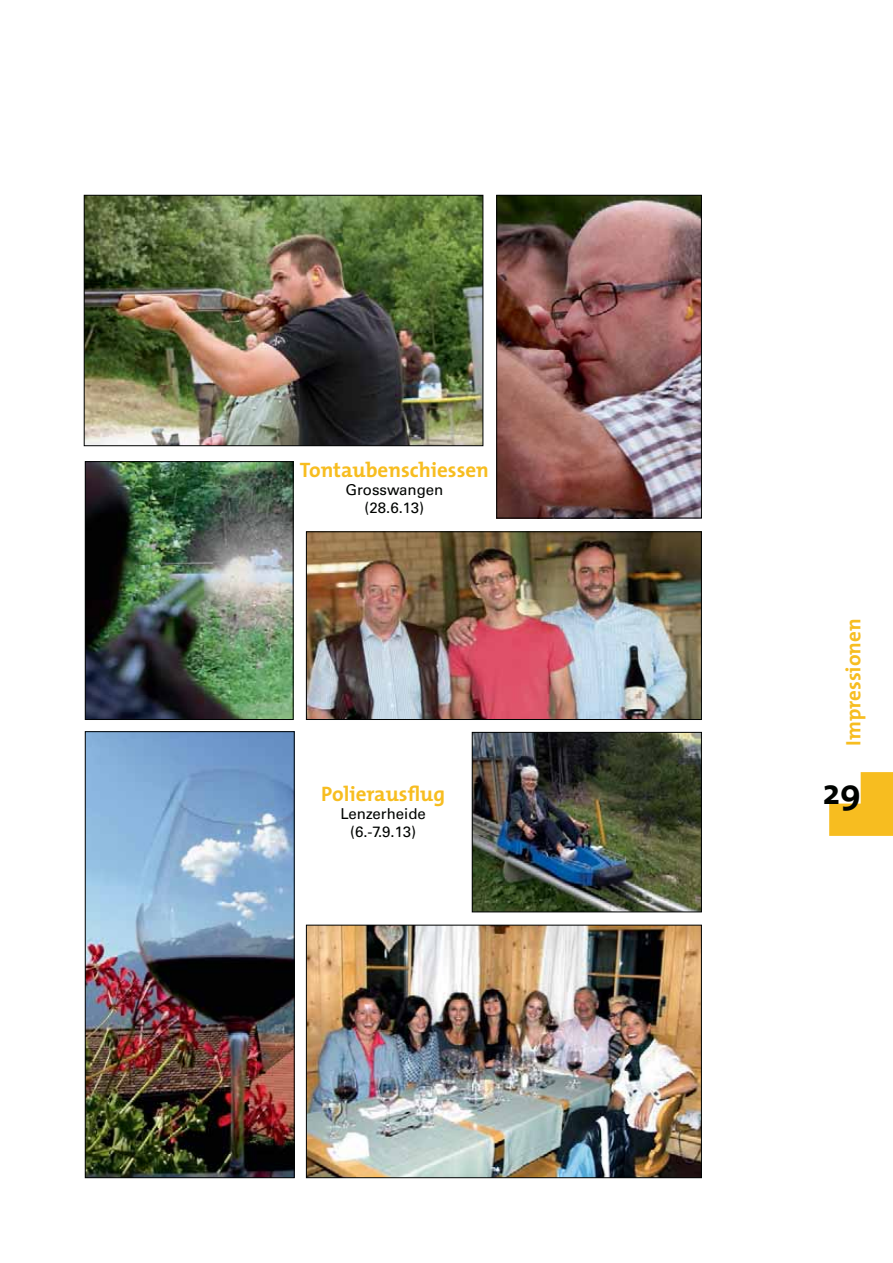
<style>
.page{position:relative;width:893px;height:1263px;background:#fff}
.page>*{position:absolute;margin:0;border:0;box-sizing:border-box;transform-origin:0 0}
.t1{font:700 36px "The Mix";color:#000300}
.t2{font:700 21px "The Mix";color:#f7bd20}
.t3{font:15px/18px "Univers";color:#000300;text-align:center}
</style>
<div class="page">
<svg style="left:829px;top:772px;width:64px;height:64px"></svg>
<img style="left:86px;top:197px;width:395px;height:247px">
<div style="left:84px;top:195px;width:399px;height:251px;border:1px solid #000303"></div>
<img style="left:87px;top:463px;width:204px;height:255px">
<div style="left:85px;top:461px;width:208px;height:259px;border:1px solid #000303"></div>
<img style="left:87px;top:733px;width:205px;height:443px">
<div style="left:85px;top:731px;width:209px;height:447px;border:1px solid #000303"></div>
<img style="left:308px;top:927px;width:392px;height:249px">
<div style="left:306px;top:925px;width:396px;height:253px;border:1px solid #000303"></div>
<img style="left:474px;top:734px;width:226px;height:176px">
<div style="left:472px;top:732px;width:230px;height:180px;border:1px solid #000303"></div>
<img style="left:308px;top:533px;width:392px;height:185px">
<div style="left:306px;top:531px;width:396px;height:189px;border:1px solid #000303"></div>
<img style="left:498px;top:197px;width:202px;height:319px">
<div style="left:496px;top:195px;width:206px;height:323px;border:1px solid #000303"></div>
<p class="t2" style="left:300px;top:460px;width:190px">Tontaubenschiessen</p>
<p class="t3" style="left:345px;top:482px;width:100px">Grosswangen (28.6.13)</p>
<p class="t2" style="left:321px;top:783px;width:125px">Polierausflug</p>
<p class="t3" style="left:340px;top:806px;width:87px">Lenzerheide (6.-7.9.13)</p>
<p class="t2" style="left:843px;top:746px;width:129px;rotate:-90deg">Impressionen</p>
<h1 class="t1" style="left:823px;top:774px;width:40px">29</h1>
</div>
